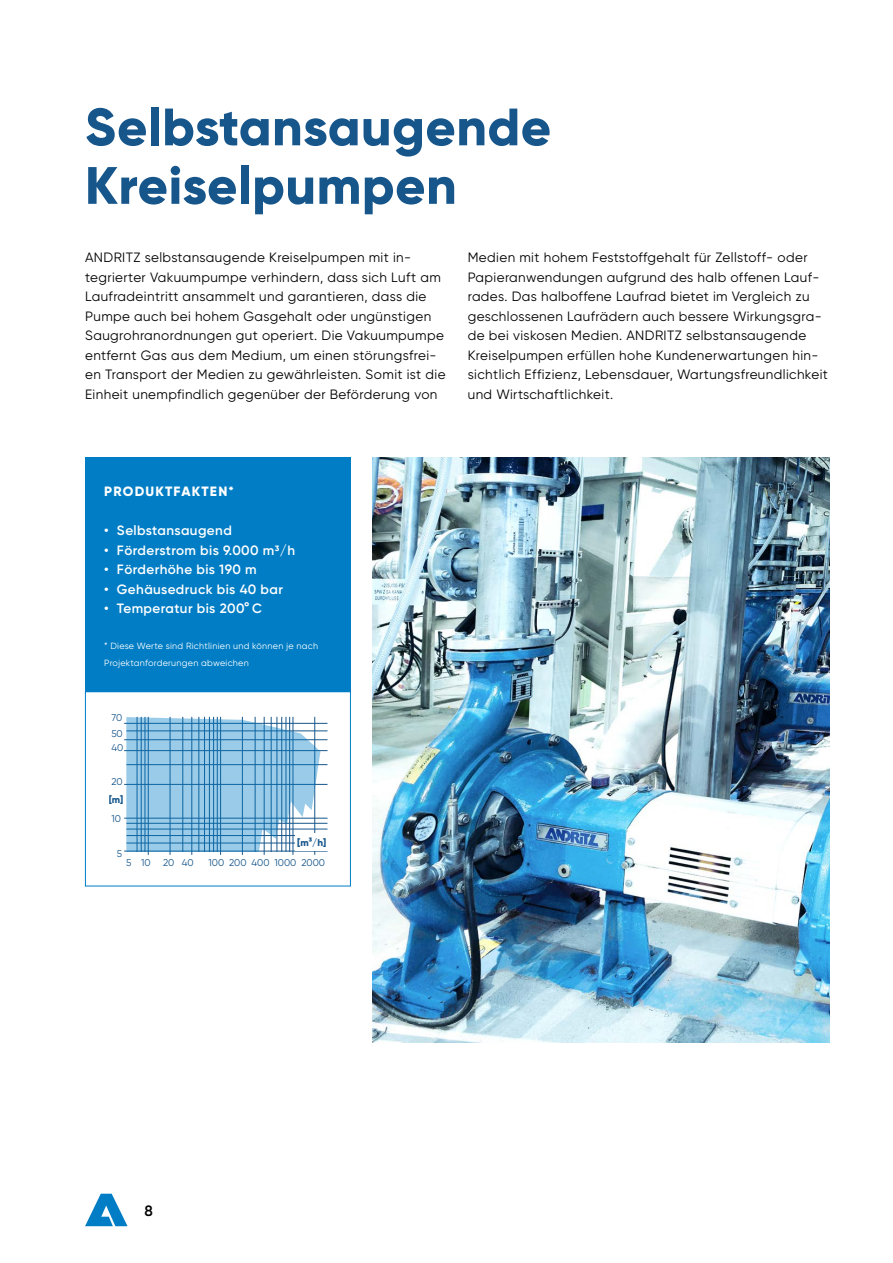
<style>
.page{position:relative;width:893px;height:1263px;background:#fff}
.page>*{position:absolute;margin:0;border:0;box-sizing:border-box;transform-origin:0 0}
.ANDRITZ_Level_2-3_He{font:800 52.5px "Gilroy";letter-spacing:.01em;color:#17568b}
.t1{font:600 15px "Gilroy";color:#000}
.ANDRITZ_Level_2-3_Co{font:13.5px/19.5px "Gilroy";letter-spacing:.03em;color:#000}
.t2{font:600 13.5px "Gilroy";letter-spacing:.03em;color:#fff}
.ANDRITZ_Level_2-3_Bu{font:800 13.5px "Gilroy";letter-spacing:.09em;color:#fff}
.t3{font:9.9px/15.8px "Gilroy";color:#17568b}
.t4{font:800 9.9px "Gilroy";color:#17568b}
.ANDRITZ_Level_2-3_Ta{font:9px/16.5px "Gilroy";letter-spacing:.03em;color:#fff}
</style>
<div class="page">
<svg style="left:85px;top:1194px;width:43px;height:32px"></svg>
<img style="left:372px;top:457px;width:457px;height:585px">
<hr style="left:170px;top:717px;width:1px;height:138px;background:#17568b">
<hr style="left:192px;top:717px;width:1px;height:138px;background:#17568b">
<hr style="left:242px;top:717px;width:1px;height:138px;background:#17568b">
<hr style="left:264px;top:717px;width:1px;height:138px;background:#17568b">
<hr style="left:314px;top:717px;width:1px;height:138px;background:#17568b">
<hr style="left:126px;top:829px;width:201px;height:1px;background:#17568b">
<hr style="left:126px;top:823px;width:201px;height:1px;background:#17568b">
<hr style="left:124px;top:784px;width:203px;height:1px;background:#17568b">
<hr style="left:126px;top:764px;width:201px;height:1px;background:#17568b">
<hr style="left:124px;top:750px;width:203px;height:1px;background:#17568b">
<hr style="left:124px;top:739px;width:203px;height:1px;background:#17568b">
<hr style="left:126px;top:731px;width:201px;height:1px;background:#17568b">
<hr style="left:124px;top:723px;width:203px;height:1px;background:#17568b">
<hr style="left:148px;top:717px;width:1px;height:138px;background:#17568b">
<hr style="left:220px;top:717px;width:1px;height:138px;background:#17568b">
<hr style="left:293px;top:717px;width:1px;height:138px;background:#17568b">
<hr style="left:124px;top:818px;width:203px;height:1px;background:#17568b">
<hr style="left:124px;top:851px;width:203px;height:1px;background:#17568b">
<svg style="left:126px;top:717px;width:194px;height:135px;background:#87badb"></svg>
<div style="left:295px;top:833px;width:32px;height:18px;background:#fff"></div>
<div style="left:85px;top:457px;width:266px;height:234px;background:#007dc5"></div>
<div style="left:85px;top:691px;width:266px;height:195px;border:1px solid #007dc5"></div>
<p class="ANDRITZ_Level_2-3_He" style="left:85px;top:94px;width:468px">Selbstansaugende</p>
<p class="ANDRITZ_Level_2-3_He" style="left:85px;top:152px;width:373px">Kreiselpumpen</p>
<p class="ANDRITZ_Level_2-3_Co" style="left:85px;top:248px;width:362px">ANDRITZ selbstansaugende Kreiselpumpen mit in&shy;tegrierter Vakuumpumpe verhindern, dass sich Luft am Laufradeintritt ansammelt und garantieren, dass die Pumpe auch bei hohem Gasgehalt oder ungünstigen Saugrohranordnungen gut operiert. Die Vakuumpumpe entfernt Gas aus dem Medium, um einen störungsfrei&shy;en Transport der Medien zu gewährleisten. Somit ist die Einheit unempfindlich gegenüber der Beförderung von</p>
<p class="ANDRITZ_Level_2-3_Co" style="left:468px;top:248px;width:362px">Medien mit hohem Feststoffgehalt für Zellstoff- oder Papieranwendungen aufgrund des halb offenen Lauf&shy;rades. Das halboffene Laufrad bietet im Vergleich zu geschlossenen Laufrädern auch bessere Wirkungsgra&shy;de bei viskosen Medien. ANDRITZ selbstansaugende Kreiselpumpen erfüllen hohe Kundenerwartungen hin&shy;sichtlich Effizienz, Lebensdauer, Wartungsfreundlichkeit und Wirtschaftlichkeit.</p>
<p class="ANDRITZ_Level_2-3_Bu" style="left:104px;top:483px;width:131px">PRODUKTFAKTEN*</p>
<p class="t2" style="left:104px;top:522px;width:129px">• Selbstansaugend</p>
<p class="t2" style="left:104px;top:542px;width:192px">• Förderstrom bis 9.000 m3/h</p>
<p class="t2" style="left:104px;top:561px;width:154px">• Förderhöhe bis 190 m</p>
<p class="t2" style="left:104px;top:581px;width:180px">• Gehäusedruck bis 40 bar</p>
<p class="t2" style="left:104px;top:600px;width:159px">• Temperatur bis 200° C</p>
<p class="ANDRITZ_Level_2-3_Ta" style="left:104px;top:638px;width:215px">* Diese Werte sind Richtlinien und können je nach<br>Projektanforderungen abweichen</p>
<p class="t3" style="left:111px;top:709px;width:13px">70<br>50</p>
<p class="t3" style="left:111px;top:739px;width:13px">40</p>
<p class="t3" style="left:111px;top:773px;width:13px">20</p>
<p class="t3" style="left:111px;top:810px;width:11px">10</p>
<p class="t3" style="left:117px;top:846px;width:7px">5</p>
<p class="t4" style="left:109px;top:793px;width:16px">[m]</p>
<p class="t4" style="left:297px;top:836px;width:30px">[m3/h]</p>
<p class="t3" style="left:126px;top:854px;width:26px">5 10</p>
<p class="t3" style="left:163px;top:854px;width:32px">20 40</p>
<p class="t3" style="left:208px;top:854px;width:118px">100 200 400 1000 2000</p>
<p class="t1" style="left:145px;top:1201px;width:10px">8</p>
</div>
